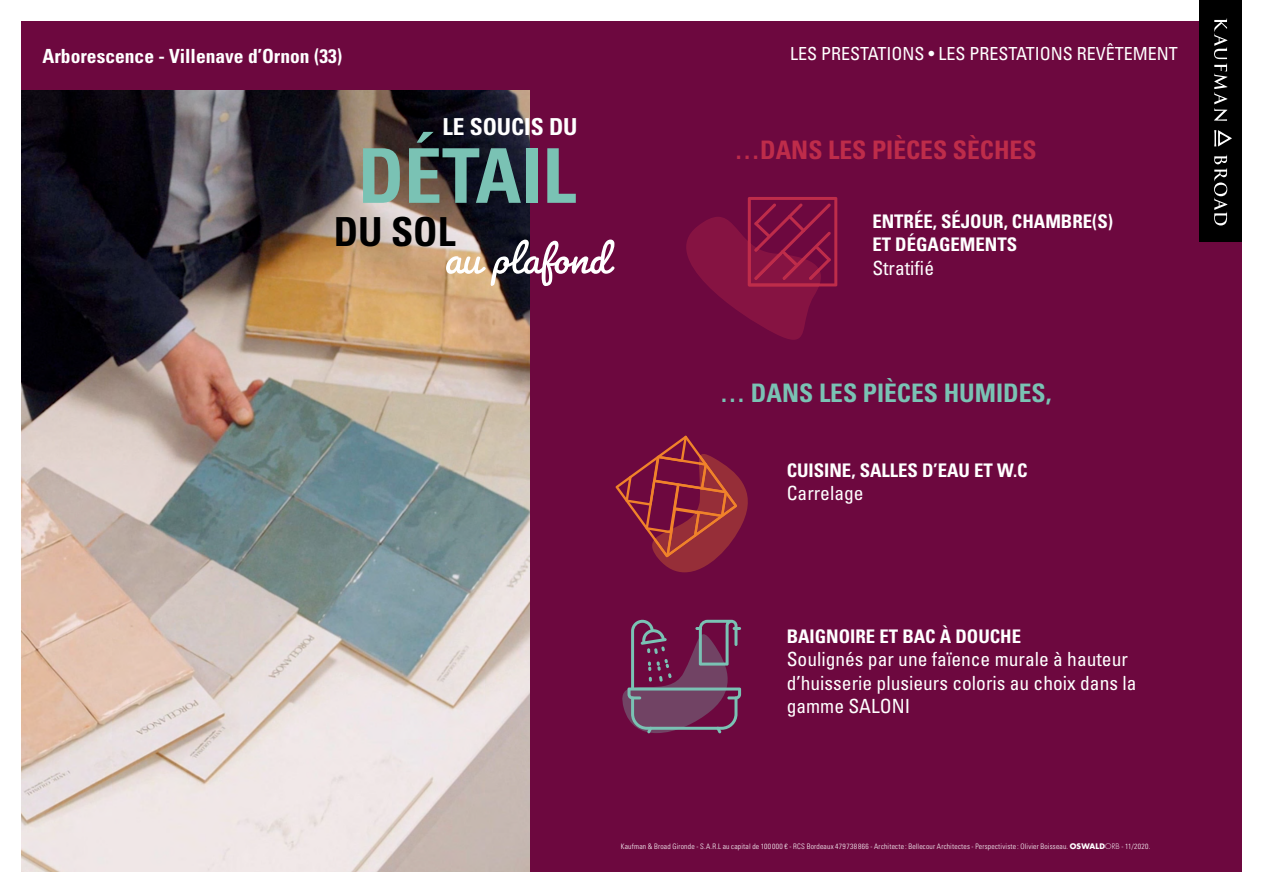
<style>
.page{position:relative;width:1263px;height:893px;background:#fff}
.page>*{position:absolute;margin:0;border:0;box-sizing:border-box;transform-origin:0 0}
.t1{font:700 condensed 75.6px "Univers LT";color:#7ac2b4}
.t2{font:51.75px "Pacifico";color:#fff}
.t3{font:700 condensed 40.05px "Univers LT";color:#000}
.t4{font:700 condensed 25.5px "Univers LT";color:#7ac2b4}
.t5{font:700 condensed 25.5px "Univers LT";color:#be2c4a}
.t6{font:700 condensed 23.4px "Univers LT";color:#fff}
.t7{font:condensed 19.5px/23.4px "Univers LT";color:#fff}
.t8{font:700 condensed 19.5px "Univers LT";color:#fff}
.t9{font:700 condensed 18.75px/23.5px "Univers LT";color:#fff}
.t10{font:condensed 18px "Univers LT";color:#fff}
.t11{font:300 condensed 7.5px "Univers LT Std";letter-spacing:.03em;color:#fff}
.s1{font-family:"Futura Std";font-weight:700;font-stretch:normal}
.s2{font-family:"Futura Std";font-stretch:normal}
</style>
<div class="page">
<div style="left:21px;top:21px;width:1221px;height:851px;background:#6d083f"></div>
<img style="left:21px;top:90px;width:508px;height:782px">
<div style="left:1199px;top:0;width:43px;height:240px;background:#000"></div>
<svg style="left:1214px;top:18px;width:13px;height:103px"></svg>
<svg style="left:1214px;top:155px;width:13px;height:70px"></svg>
<svg style="left:1214px;top:130px;width:18px;height:17px"></svg>
<svg style="left:686px;top:197px;width:151px;height:143px"></svg>
<svg style="left:615px;top:436px;width:133px;height:136px"></svg>
<svg style="left:622px;top:620px;width:119px;height:113px"></svg>
<h3 class="t8" style="left:43px;top:44px;width:301px">Arborescence - Villenave d’Ornon (33)</h3>
<h3 class="t6" style="left:442px;top:113px;width:137px">LE SOUCIS DU</h3>
<h1 class="t1" style="left:358px;top:130px;width:219px">DÉTAIL</h1>
<h3 class="t3" style="left:334px;top:208px;width:123px">DU SOL</h3>
<h2 class="t2" style="left:445px;top:225px;width:166px">au plafond</h2>
<h3 class="t10" style="left:790px;top:42px;width:389px">LES PRESTATIONS • LES PRESTATIONS REVÊTEMENT</h3>
<h3 class="t5" style="left:735px;top:134px;width:303px">…DANS LES PIÈCES SÈCHES</h3>
<h3 class="t9" style="left:872px;top:209px;width:242px">ENTRÉE, SÉJOUR, CHAMBRE(S)<br>ET DÉGAGEMENTS</h3>
<h3 class="t7" style="left:872px;top:256px;width:63px">Stratifié</h3>
<h3 class="t4" style="left:720px;top:377px;width:333px">… DANS LES PIÈCES HUMIDES,</h3>
<h3 class="t9" style="left:787px;top:458px;width:242px">CUISINE, SALLES D’EAU ET W.C</h3>
<h3 class="t7" style="left:787px;top:481px;width:78px">Carrelage</h3>
<h3 class="t9" style="left:787px;top:624px;width:236px">BAIGNOIRE ET BAC À DOUCHE</h3>
<h3 class="t7" style="left:787px;top:647px;width:351px">Soulignés par une faïence murale à hauteur d’huisserie plusieurs coloris au choix dans la gamme SALONI</h3>
<p class="t11" style="left:621px;top:842px;width:531px">Kaufman &amp; Broad Gironde - S.A.R.L au capital de 100000 € - RCS Bordeaux 479738866 - Architecte: Bellecour Architectes - Perspectiviste: Olivier Boisseau. <span class="s1">OSWALD</span><span class="s2">ORB</span> - 11/2020.</p>
</div>
